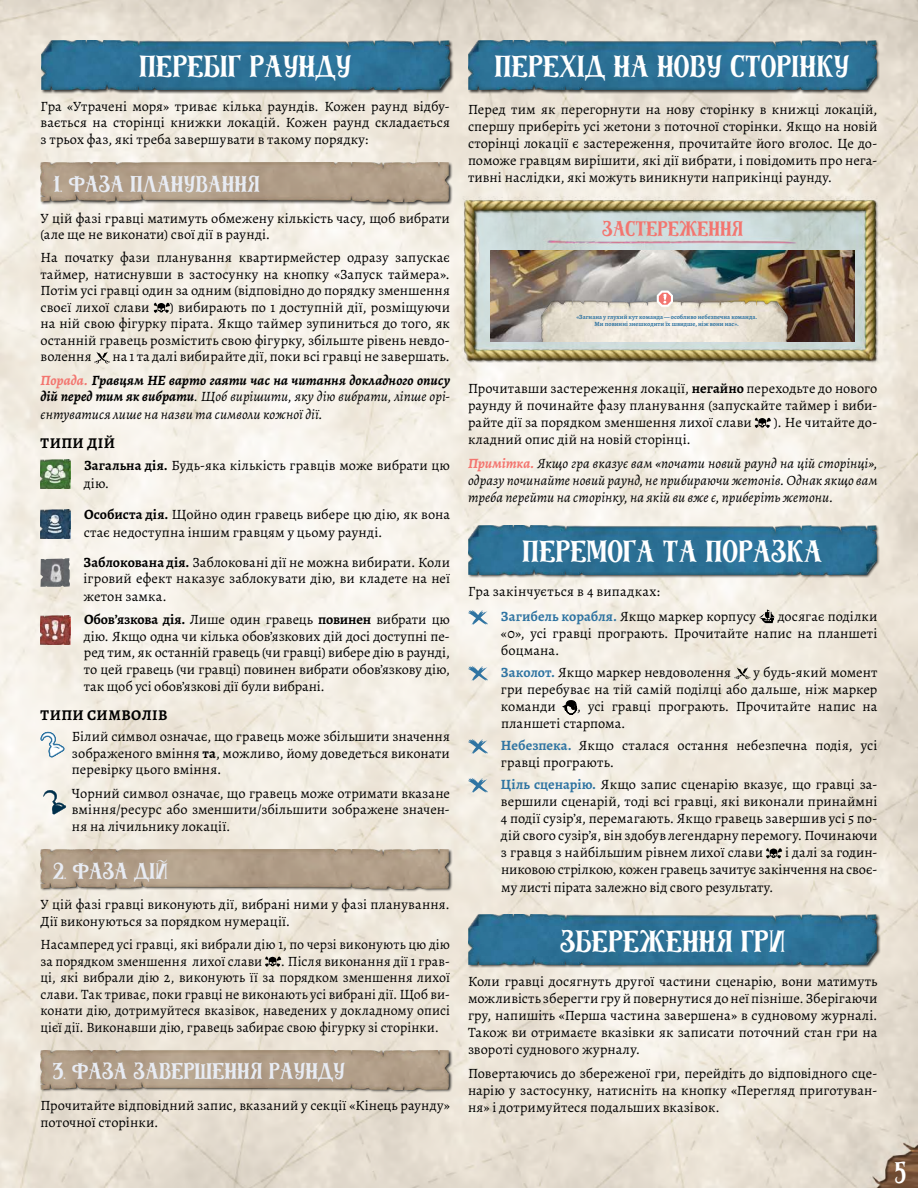
<style>
.page{position:relative;width:918px;height:1188px;background:#fff}
.page>*{position:absolute;margin:0;border:0;box-sizing:border-box;transform-origin:0 0}
.t1{font:24px "OH Old Ship";color:#fff}
.t2{font:23.55px "OH Old Ship";color:#fff;scale:.83 1}
.t3{font:18px "OH Old Ship";color:#e8ecf4}
.t4{font:16.5px "OH Old Ship";color:#f3756f}
.t5{font:700 15px "Alegreya";letter-spacing:.03em;color:#000}
.t6{font:14.25px/17.1px "Alegreya";letter-spacing:.005em;color:#000;text-align:justify}
.t7{font:italic 14.25px/18px "Alegreya";color:#000}
.t8{font:700 6.45px/7.6px "Alegreya";color:#2f74a2;text-align:center}
.s1{font-weight:700;font-style:italic;color:#f3756f}
.s2{font-weight:700;font-style:italic}
.s3{font-weight:700}
.s4{font-style:normal}
.s5{font-weight:700;color:#f3756f}
.s6{font-weight:700;color:#2f74a2}
</style>
<div class="page">
<img style="left:0;top:0;width:918px;height:1188px">
<div style="left:41px;top:40px;width:412px;height:54px;background:#000;opacity:.75"></div>
<img style="left:41px;top:40px;width:408px;height:50px">
<div style="left:40px;top:162px;width:413px;height:43px;background:#000;opacity:.75"></div>
<img style="left:40px;top:163px;width:409px;height:38px">
<svg style="left:154px;top:303px;width:16px;height:10px"></svg>
<svg style="left:94px;top:352px;width:16px;height:11px"></svg>
<img style="left:40px;top:459px;width:30px;height:30px">
<img style="left:40px;top:509px;width:30px;height:30px">
<img style="left:40px;top:558px;width:30px;height:29px">
<img style="left:40px;top:615px;width:30px;height:30px">
<svg style="left:37px;top:729px;width:30px;height:126px"></svg>
<div style="left:40px;top:849px;width:413px;height:43px;background:#000;opacity:.75"></div>
<img style="left:40px;top:849px;width:409px;height:39px">
<svg style="left:265px;top:956px;width:16px;height:11px"></svg>
<div style="left:40px;top:1050px;width:413px;height:43px;background:#000;opacity:.75"></div>
<img style="left:40px;top:1050px;width:409px;height:39px">
<div style="left:468px;top:40px;width:412px;height:54px;background:#000;opacity:.75"></div>
<img style="left:468px;top:40px;width:408px;height:50px">
<img style="left:452px;top:192px;width:442px;height:177px">
<img style="left:491px;top:251px;width:364px;height:90px">
<img style="left:539px;top:300px;width:252px;height:41px">
<svg style="left:655px;top:276px;width:19px;height:36px"></svg>
<svg style="left:755px;top:418px;width:16px;height:10px"></svg>
<div style="left:468px;top:525px;width:412px;height:54px;background:#000;opacity:.75"></div>
<img style="left:468px;top:525px;width:408px;height:50px">
<svg style="left:468px;top:610px;width:20px;height:15px"></svg>
<svg style="left:759px;top:610px;width:16px;height:13px"></svg>
<svg style="left:468px;top:666px;width:20px;height:15px"></svg>
<svg style="left:734px;top:667px;width:17px;height:12px"></svg>
<svg style="left:563px;top:700px;width:14px;height:14px"></svg>
<svg style="left:468px;top:739px;width:20px;height:15px"></svg>
<svg style="left:468px;top:778px;width:20px;height:15px"></svg>
<svg style="left:766px;top:848px;width:16px;height:10px"></svg>
<div style="left:468px;top:914px;width:413px;height:54px;background:#000;opacity:.75"></div>
<img style="left:469px;top:915px;width:408px;height:49px">
<h1 class="t1" style="left:139px;top:50px;width:214px">ПЕРЕБІГ РАУНДУ</h1>
<p class="t6" style="left:40px;top:98px;width:411px;line-height:16.5px">Гра «Утрачені моря» триває кілька раундів. Кожен раунд відбу&shy;вається на сторінці книжки локацій. Кожен раунд складається з трьох фаз, які треба завершувати в такому порядку:</p>
<p class="t3" style="left:53px;top:171px;width:208px">1. ФАЗА ПЛАНУВАННЯ</p>
<p class="t6" style="left:40px;top:210px;width:411px;line-height:16.5px">У цій фазі гравці матимуть обмежену кількість часу, щоб вибрати (але ще не виконати) свої дії в раунді.</p>
<p class="t6" style="left:40px;top:249px;width:411px;line-height:16.5px">На початку фази планування квартирмейстер одразу запускає таймер, натиснувши в застосунку на кнопку «Запуск таймера».<br>Потім усі гравці один за одним (відповідно до порядку зменшення своєї лихої слави</p>
<p class="t6" style="left:41px;top:299px;width:411px;line-height:16.5px;text-indent:129px">) вибирають по 1 доступній дії, розміщуючи на ній свою фігурку пірата. Якщо таймер зупиниться до того, як останній гравець розмістить свою фігурку, збільште рівень невдо&shy;волення</p>
<p class="t6" style="left:40px;top:345px;width:411px;line-height:23.2px;text-align:right">на 1 та далі вибирайте дії, поки всі гравці не завершать.<br><span class="s1">Порада.</span> <span class="s2">Гравцям НЕ варто гаяти час на читання докладного опису</span></p>
<p class="t7" style="left:40px;top:387px;width:411px"><span class="s3">дій перед тим як вибрати</span>. Щоб вирішити, яку дію вибрати, ліпше орі&shy;єнтуватися лише на назви та символи кожної дії.</p>
<p class="t5" style="left:41px;top:433px;width:76px">ТИПИ ДІЙ</p>
<p class="t6" style="left:84px;top:456px;width:368px;line-height:18px"><span class="s3">Загальна дія.</span> Будь-яка кількість гравців може вибрати цю дію.</p>
<p class="t6" style="left:84px;top:505px;width:368px;line-height:18px"><span class="s3">Особиста дія.</span> Щойно один гравець вибере цю дію, як вона стає недоступна іншим гравцям у цьому раунді.</p>
<p class="t6" style="left:83px;top:554px;width:368px;line-height:16.5px"><span class="s3">Заблокована дія.</span> Заблоковані дії не можна вибирати. Коли ігровий ефект наказує заблокувати дію, ви кладете на неї</p>
<p class="t6" style="left:83px;top:585px;width:368px;line-height:23.2px">жетон замка.<br><span class="s3">Обов’язкова дія.</span> Лише один гравець <span class="s3">повинен</span> вибрати цю</p>
<p class="t6" style="left:84px;top:628px;width:368px;line-height:16.6px">дію. Якщо одна чи кілька обов’язкових дій досі доступні пе&shy;ред тим, як останній гравець (чи гравці) вибере дію в раунді, то цей гравець (чи гравці) повинен вибрати обов’язкову дію, так щоб усі обов’язкові дії були вибрані.</p>
<p class="t5" style="left:41px;top:705px;width:128px">ТИПИ СИМВОЛІВ</p>
<p class="t6" style="left:72px;top:728px;width:380px;line-height:16.5px">Білий символ означає, що гравець може збільшити значення зображеного вміння <span class="s3">та</span>, можливо, йому доведеться виконати перевірку цього вміння.</p>
<p class="t6" style="left:72px;top:785px;width:380px;line-height:16.5px">Чорний символ означає, що гравець може отримати вказане вміння/ресурс або зменшити/збільшити зображене значен&shy;ня на лічильнику локації.</p>
<p class="t3" style="left:53px;top:858px;width:116px">2. ФАЗА ДІЙ</p>
<p class="t6" style="left:40px;top:896px;width:411px;line-height:16.5px">У цій фазі гравці виконують дії, вибрані ними у фазі планування.<br>Дії виконуються за порядком нумерації.</p>
<p class="t6" style="left:40px;top:936px;width:411px;line-height:16.5px">Насамперед усі гравці, які вибрали дію 1, по черзі виконують цю дію за порядком зменшення лихої слави</p>
<p class="t6" style="left:40px;top:953px;width:411px;line-height:16.5px;text-indent:240px">. Після виконання дії 1 грав&shy;ці, які вибрали дію 2, виконують її за порядком зменшення лихої слави. Так триває, поки гравці не виконають усі вибрані дії. Щоб ви&shy;конати дію, дотримуйтеся вказівок, наведених у докладному описі цієї дії. Виконавши дію, гравець забирає свою фігурку зі сторінки.</p>
<p class="t3" style="left:53px;top:1059px;width:294px">3. ФАЗА ЗАВЕРШЕННЯ РАУНДУ</p>
<p class="t6" style="left:40px;top:1097px;width:411px;line-height:16.5px">Прочитайте відповідний запис, вказаний у секції «Кінець раунду» поточної сторінки.</p>
<h1 class="t1" style="left:495px;top:50px;width:356px">ПЕРЕХІД НА НОВУ СТОРІНКУ</h1>
<p class="t6" style="left:468px;top:100px;width:411px">Перед тим як перегорнути на нову сторінку в книжці локацій, спершу приберіть усі жетони з поточної сторінки. Якщо на новій сторінці локації є застереження, прочитайте його вголос. Це до&shy;поможе гравцям вирішити, які дії вибрати, і повідомить про нега&shy;тивні наслідки, які можуть виникнути наприкінці раунду.</p>
<p class="t4" style="left:602px;top:217px;width:143px">ЗАСТЕРЕЖЕННЯ</p>
<p class="t8" style="left:576px;top:312px;width:182px">«Загнана у глухий кут команда — особливо небезпечна команда.<br>Ми повинні знешкодити їх швидше, ніж вони нас».</p>
<p class="t6" style="left:468px;top:379px;width:411px">Прочитавши застереження локації, <span class="s3">негайно</span> переходьте до нового раунду й починайте фазу планування (запускайте таймер і виби&shy;райте дії за порядком зменшення лихої слави</p>
<p class="t6" style="left:774px;top:414px;width:105px">). Не читайте до-</p>
<p class="t7" style="left:468px;top:427px;width:411px;line-height:23.9px"><span class="s4">кладний опис дій на новій сторінці.<br></span><span class="s5">Примітка.</span> Якщо гра вказує вам «почати новий раунд на цій сторінці»,</p>
<p class="t7" style="left:468px;top:471px;width:411px;line-height:17.1px">одразу починайте новий раунд, не прибираючи жетонів. Однак якщо вам треба перейти на сторінку, на якій ви вже є, приберіть жетони.</p>
<h1 class="t1" style="left:522px;top:534px;width:302px">ПЕРЕМОГА ТА ПОРАЗКА</h1>
<p class="t6" style="left:501px;top:579px;width:257px;line-height:24.8px;text-indent:-33px">Гра закінчується в 4 випадках:<br><span class="s6">Загибель корабля.</span> Якщо маркер корпусу</p>
<p class="t6" style="left:501px;top:608px;width:378px;text-indent:277px">досягає поділки «0», усі гравці програють. Прочитайте напис на планшеті боцмана.</p>
<p class="t6" style="left:501px;top:664px;width:232px"><span class="s6">Заколот.</span> Якщо маркер невдоволення</p>
<p class="t6" style="left:501px;top:664px;width:378px;text-indent:253px">у будь-який момент гри перебуває на тій самій поділці або дальше, ніж маркер команди</p>
<p class="t6" style="left:501px;top:698px;width:378px;text-indent:76px">, усі гравці програють. Прочитайте напис на планшеті старпома.</p>
<p class="t6" style="left:501px;top:737px;width:378px"><span class="s6">Небезпека.</span> Якщо сталася остання небезпечна подія, усі гравці програють.</p>
<p class="t6" style="left:501px;top:776px;width:378px"><span class="s6">Ціль сценарію.</span> Якщо запис сценарію вказує, що гравці за&shy;вершили сценарій, тоді всі гравці, які виконали принаймні 4 події сузір’я, перемагають. Якщо гравець завершив усі 5 по&shy;дій свого сузір’я, він здобув легендарну перемогу. Починаючи з гравця з найбільшим рівнем лихої слави</p>
<p class="t6" style="left:501px;top:844px;width:378px;text-indent:284px">і далі за годин&shy;никовою стрілкою, кожен гравець зачитує закінчення на своє&shy;му листі пірата залежно від свого результату.</p>
<h1 class="t1" style="left:560px;top:924px;width:227px">ЗБЕРЕЖЕННЯ ГРИ</h1>
<p class="t6" style="left:468px;top:972px;width:411px">Коли гравці досягнуть другої частини сценарію, вони матимуть можливість зберегти гру й повернутися до неї пізніше. Зберігаючи гру, напишіть «Перша частина завершена» в судновому журналі.<br>Також ви отримаєте вказівки як записати поточний стан гри на звороті суднового журналу.</p>
<p class="t6" style="left:468px;top:1065px;width:411px">Повертаючись до збереженої гри, перейдіть до відповідного сце&shy;нарію у застосунку, натисніть на кнопку «Перегляд приготуван&shy;ня» і дотримуйтеся подальших вказівок.</p>
<h2 class="t2" style="left:894px;top:1155px;width:15px">5</h2>
</div>
